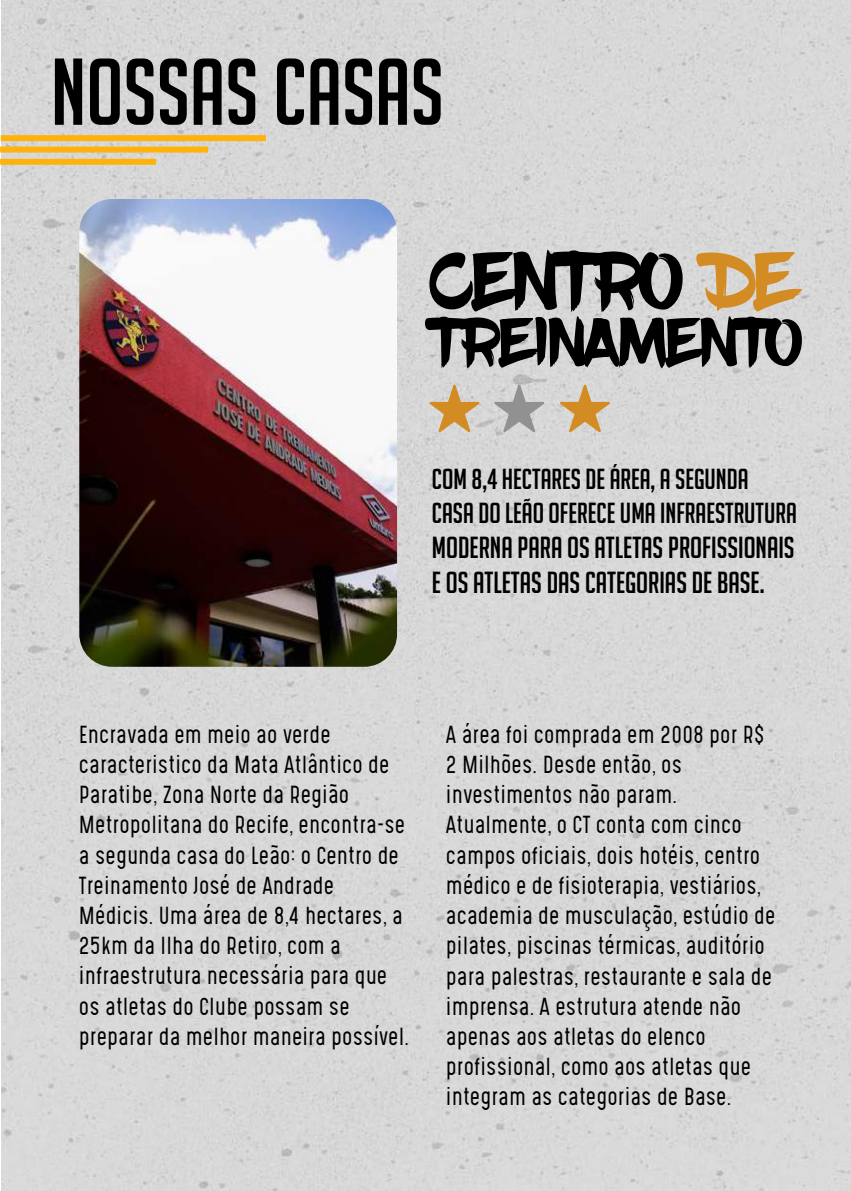
<style>
.page{position:relative;width:851px;height:1191px;background:#fff}
.page>*{position:absolute;margin:0;border:0;box-sizing:border-box;transform-origin:0 0}
.t1{font:92.4px "Big Noodle Titling";color:#000}
.t2{font:83.2px "Blow Brush";color:#000}
.t3{font:69.6px "Blow Brush";color:#000}
.t4{font:29.8px/34.6px "Big Noodle Titling";color:#000}
.t5{font:28.2px/34.6px "Big Noodle Titling";color:#000}
.t6{font:300 21px/30.2px "Gotcha Gothic";color:#000}
.s1{color:#d38c24}
</style>
<div class="page">
<div style="left:1px;top:0;width:849px;height:1191px;background:#d8d8d8"></div>
<div style="left:1px;top:135px;width:265px;height:6px;background:#ffb30a"></div>
<div style="left:0;top:147px;width:208px;height:6px;background:#ffb30a"></div>
<div style="left:0;top:159px;width:156px;height:6px;background:#ffb30a"></div>
<svg style="left:559px;top:384px;width:51px;height:48px;background:#d5ba93"></svg>
<svg style="left:429px;top:384px;width:51px;height:48px;background:#d4ba93"></svg>
<svg style="left:494px;top:384px;width:50px;height:48px;background:#bbb"></svg>
<img style="left:79px;top:199px;width:318px;height:468px">
<h1 class="t1" style="left:51px;top:42px;width:394px">NOSSAS CASAS</h1>
<h2 class="t2" style="left:429px;top:232px;width:367px">CENTRO <span class="s1">DE</span></h2>
<h3 class="t3" style="left:429px;top:301px;width:374px">TREINAMENTO</h3>
<h3 class="t5" style="left:432px;top:461px;width:366px">COM 8,4 HECTARES DE ÁREA, A SEGUNDA<br>CASA DO LEÃO OFERECE UMA INFRAESTRUTURA</h3>
<h3 class="t4" style="left:432px;top:530px;width:364px">MODERNA PARA OS ATLETAS PROFISSIONAIS<br>E OS ATLETAS DAS CATEGORIAS DE BASE.</h3>
<p class="t6" style="left:79px;top:719px;width:331px">Encravada em meio ao verde caracteristico da Mata Atlântico de<br>Paratibe, Zona Norte da Região<br>Metropolitana do Recife, encontra-se a segunda casa do Leão: o Centro de<br>Treinamento José de Andrade<br>Médicis. Uma área de 8,4 hectares, a<br>25km da Ilha do Retiro, com a infraestrutura necessária para que os atletas do Clube possam se preparar da melhor maneira possível.</p>
<p class="t6" style="left:446px;top:719px;width:331px">A área foi comprada em 2008 por R$ 2 Milhões. Desde então, os investimentos não param.<br>Atualmente, o CT conta com cinco campos oficiais, dois hotéis, centro médico e de fisioterapia, vestiários, academia de musculação, estúdio de pilates, piscinas térmicas, auditório para palestras, restaurante e sala de imprensa. A estrutura atende não apenas aos atletas do elenco profissional, como aos atletas que integram as categorias de Base.</p>
</div>
